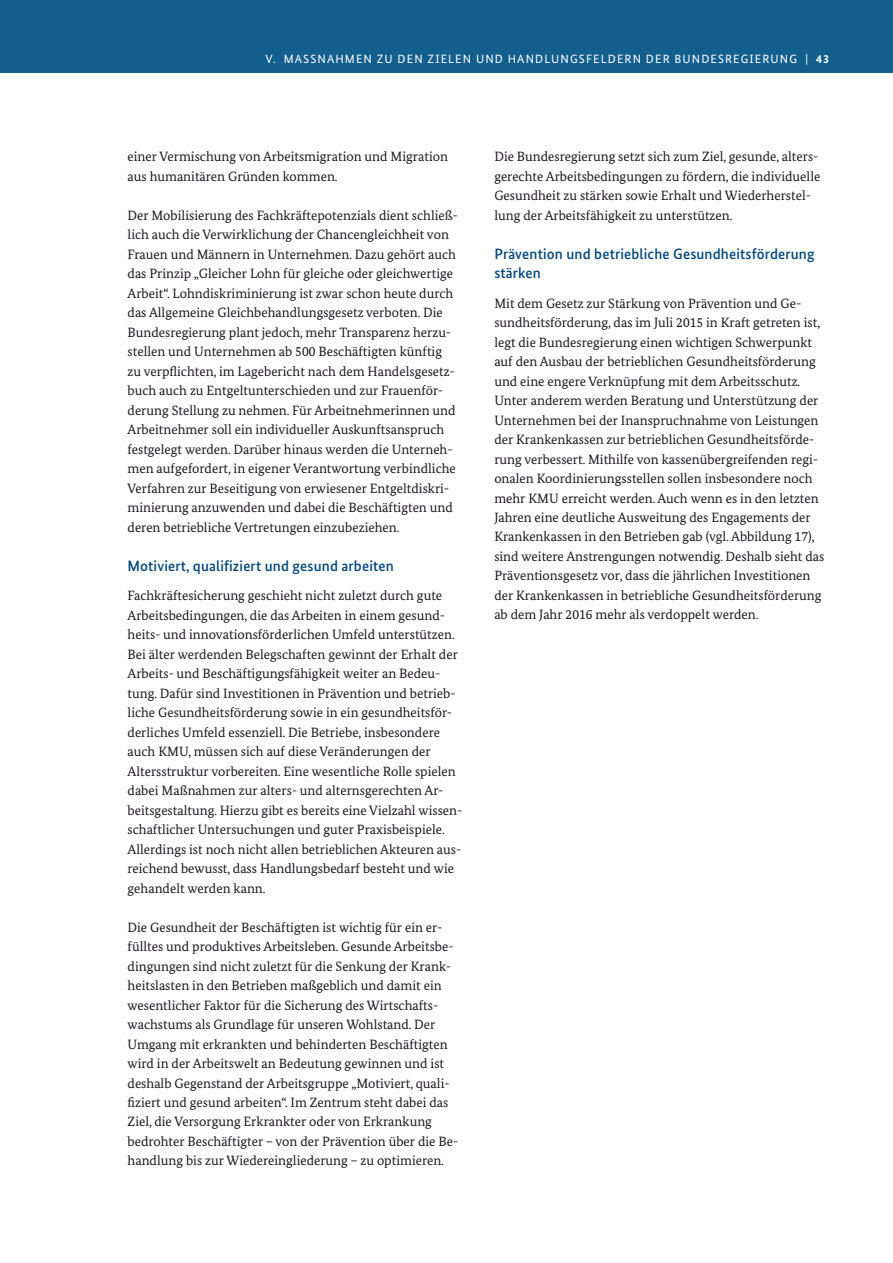
<style>
.page{position:relative;width:893px;height:1263px;background:#fff}
.page>*{position:absolute;margin:0;border:0;box-sizing:border-box;transform-origin:0 0}
.t1{font:500 15px/19.5px "Bundes Sans";letter-spacing:.01em;color:#004578}
.t2{font:13.5px/19.5px "Bundes Serif";color:#1a171c}
.t3{font:12px "Bundes Sans";letter-spacing:.09em;color:#fff}
.s1{font-weight:700}
</style>
<div class="page">
<div style="left:0;top:0;width:893px;height:72px;background:#125f8e"></div>
<p class="t3" style="left:265px;top:52px;width:565px">V. MASSNAHMEN ZU DEN ZIELEN UND HANDLUNGSFELDERN DER BUNDESREGIERUNG | <span class="s1">43</span></p>
<p class="t2" style="left:128px;top:147px;width:322px">einer Vermischung von Arbeitsmigration und Migration aus humanitären Gründen kommen.</p>
<p class="t2" style="left:128px;top:205px;width:332px">Der Mobilisierung des Fachkräftepotenzials dient schließ&shy;lich auch die Verwirklichung der Chancengleichheit von Frauen und Männern in Unternehmen. Dazu gehört auch das Prinzip „Gleicher Lohn für gleiche oder gleichwertige Arbeit“. Lohndiskriminierung ist zwar schon heute durch das Allgemeine Gleichbehandlungsgesetz verboten. Die Bundesregierung plant jedoch, mehr Transparenz herzu&shy;stellen und Unternehmen ab 500 Beschäftigten künftig zu verpflichten, im Lagebericht nach dem Handelsgesetz&shy;buch auch zu Entgeltunterschieden und zur Frauenför&shy;derung Stellung zu nehmen. Für Arbeitnehmerinnen und Arbeitnehmer soll ein individueller Auskunftsanspruch festgelegt werden. Darüber hinaus werden die Unterneh&shy;men aufgefordert, in eigener Verantwortung verbindliche Verfahren zur Beseitigung von erwiesener Entgeltdiskri&shy;minierung anzuwenden und dabei die Beschäftigten und deren betriebliche Vertretungen einzubeziehen.</p>
<h5 class="t1" style="left:128px;top:556px;width:268px">Motiviert, qualifiziert und gesund arbeiten</h5>
<p class="t2" style="left:128px;top:585px;width:336px">Fachkräftesicherung geschieht nicht zuletzt durch gute Arbeitsbedingungen, die das Arbeiten in einem gesund&shy;heits- und innovationsförderlichen Umfeld unterstützen.<br>Bei älter werdenden Belegschaften gewinnt der Erhalt der Arbeits- und Beschäftigungsfähigkeit weiter an Bedeu&shy;tung. Dafür sind Investitionen in Prävention und betrieb&shy;liche Gesundheitsförderung sowie in ein gesundheitsför&shy;derliches Umfeld essenziell. Die Betriebe, insbesondere auch KMU, müssen sich auf diese Veränderungen der Altersstruktur vorbereiten. Eine wesentliche Rolle spielen dabei Maßnahmen zur alters- und alternsgerechten Ar&shy;beitsgestaltung. Hierzu gibt es bereits eine Vielzahl wissen&shy;schaftlicher Untersuchungen und guter Praxisbeispiele.<br>Allerdings ist noch nicht allen betrieblichen Akteuren aus&shy;reichend bewusst, dass Handlungsbedarf besteht und wie gehandelt werden kann.</p>
<p class="t2" style="left:128px;top:917px;width:332px">Die Gesundheit der Beschäftigten ist wichtig für ein er&shy;fülltes und produktives Arbeitsleben. Gesunde Arbeitsbe&shy;dingungen sind nicht zuletzt für die Senkung der Krank&shy;heitslasten in den Betrieben maßgeblich und damit ein wesentlicher Faktor für die Sicherung des Wirtschafts&shy;wachstums als Grundlage für unseren Wohlstand. Der Umgang mit erkrankten und behinderten Beschäftigten wird in der Arbeitswelt an Bedeutung gewinnen und ist deshalb Gegenstand der Arbeitsgruppe „Motiviert, quali&shy;fiziert und gesund arbeiten“. Im Zentrum steht dabei das Ziel, die Versorgung Erkrankter oder von Erkrankung bedrohter Beschäftigter – von der Prävention über die Be&shy;handlung bis zur Wiedereingliederung – zu optimieren.</p>
<p class="t2" style="left:494px;top:147px;width:327px">Die Bundesregierung setzt sich zum Ziel, gesunde, alters&shy;gerechte Arbeitsbedingungen zu fördern, die individuelle Gesundheit zu stärken sowie Erhalt und Wiederherstel&shy;lung der Arbeitsfähigkeit zu unterstützen.</p>
<h5 class="t1" style="left:494px;top:244px;width:322px">Prävention und betriebliche Gesundheitsförderung stärken</h5>
<p class="t2" style="left:494px;top:293px;width:331px">Mit dem Gesetz zur Stärkung von Prävention und Ge&shy;sundheitsförderung, das im Juli 2015 in Kraft getreten ist, legt die Bundesregierung einen wichtigen Schwerpunkt auf den Ausbau der betrieblichen Gesundheitsförderung und eine engere Verknüpfung mit dem Arbeitsschutz.<br>Unter anderem werden Beratung und Unterstützung der Unternehmen bei der Inanspruchnahme von Leistungen der Krankenkassen zur betrieblichen Gesundheitsförde&shy;rung verbessert. Mithilfe von kassenübergreifenden regi&shy;onalen Koordinierungsstellen sollen insbesondere noch mehr KMU erreicht werden. Auch wenn es in den letzten Jahren eine deutliche Ausweitung des Engagements der Krankenkassen in den Betrieben gab (vgl. Abbildung 17), sind weitere Anstrengungen notwendig. Deshalb sieht das Präventionsgesetz vor, dass die jährlichen Investitionen der Krankenkassen in betriebliche Gesundheitsförderung ab dem Jahr 2016 mehr als verdoppelt werden.</p>
</div>
